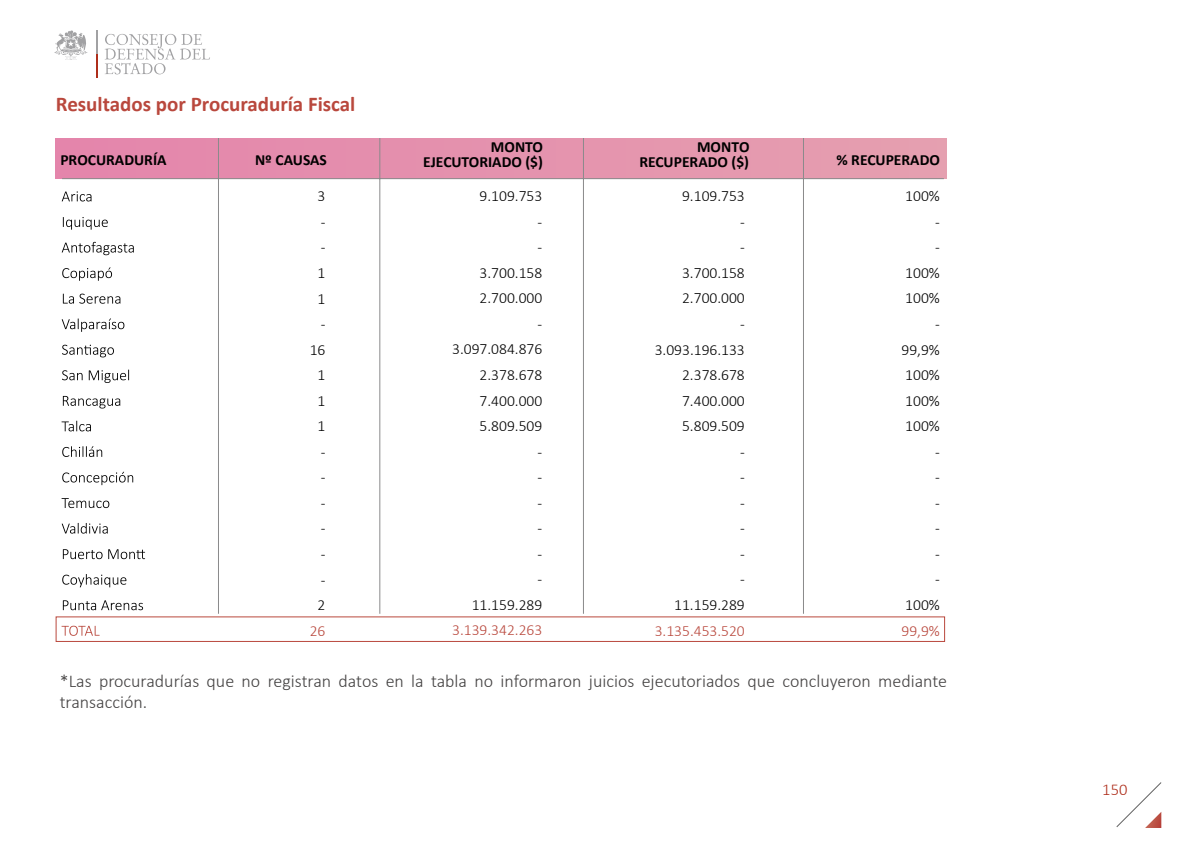
<style>
.page{position:relative;width:1191px;height:851px;background:#fff}
.page>*{position:absolute;margin:0;border:0;box-sizing:border-box;transform-origin:0 0}
.t1{font:700 21px "Calibri";color:#b9483d}
.t2{font:300 18px/21px "Calibri";color:#434141}
.t3{font:300 16.5px "Calibri";color:#ae2e1b}
.t4{font:300 15.6px/25.5px "Calibri";color:#000;text-align:right}
.t5{font:700 15.6px/15.1px "Calibri";color:#000;text-align:right}
.t6{font:300 15.6px "Calibri";color:#b9483d}
</style>
<div class="page">
<svg style="left:54px;top:30px;width:34px;height:30px"></svg>
<svg style="left:105px;top:34px;width:105px;height:40px"></svg>
<svg style="left:96px;top:30px;width:1px;height:48px"></svg>
<svg style="left:1116px;top:782px;width:45px;height:45px"></svg>
<div style="left:55px;top:138px;width:891px;height:41px;background:linear-gradient(to right,#e485ab,#e59fb0)"></div>
<hr style="left:62px;top:178px;width:882px;height:1px;background:#8a8a8b">
<hr style="left:379px;top:138px;width:1px;height:475px;background:#8a8a8b">
<hr style="left:218px;top:138px;width:1px;height:475px;background:#8a8a8b">
<hr style="left:583px;top:138px;width:1px;height:475px;background:#8a8a8b">
<hr style="left:803px;top:138px;width:1px;height:475px;background:#8a8a8b">
<svg style="left:62px;top:191px;width:29px;height:10px"></svg>
<svg style="left:63px;top:217px;width:45px;height:13px"></svg>
<svg style="left:62px;top:242px;width:72px;height:13px"></svg>
<svg style="left:62px;top:267px;width:50px;height:14px"></svg>
<svg style="left:63px;top:293px;width:57px;height:10px"></svg>
<svg style="left:62px;top:318px;width:62px;height:14px"></svg>
<svg style="left:62px;top:344px;width:52px;height:13px"></svg>
<svg style="left:62px;top:370px;width:21px;height:10px"></svg>
<svg style="left:89px;top:369px;width:40px;height:14px"></svg>
<svg style="left:63px;top:396px;width:57px;height:12px"></svg>
<svg style="left:62px;top:420px;width:29px;height:11px"></svg>
<svg style="left:62px;top:446px;width:40px;height:11px"></svg>
<svg style="left:62px;top:471px;width:71px;height:14px"></svg>
<svg style="left:62px;top:498px;width:47px;height:10px"></svg>
<svg style="left:62px;top:523px;width:46px;height:10px"></svg>
<svg style="left:63px;top:549px;width:82px;height:10px"></svg>
<svg style="left:62px;top:574px;width:64px;height:13px"></svg>
<svg style="left:63px;top:600px;width:80px;height:10px"></svg>
<svg style="left:62px;top:625px;width:38px;height:10px"></svg>
<h1 class="t1" style="left:56px;top:90px;width:301px">Resultados por Procuraduría Fiscal</h1>
<p class="t5" style="left:60px;top:152px;width:108px">PROCURADURÍA</p>
<p class="t5" style="left:255px;top:152px;width:73px">Nº CAUSAS</p>
<p class="t4" style="left:310px;top:183px;width:17px">3 -<br>-<br>1<br>1 -<br>16<br>1<br>1<br>1 -<br>-<br>-<br>-<br>-<br>-<br>2</p>
<p class="t6" style="left:310px;top:620px;width:17px">26</p>
<p class="t5" style="left:423px;top:138px;width:121px">MONTO<br>EJECUTORIADO ($)</p>
<p class="t4" style="left:452px;top:183px;width:92px">9.109.753<br>-<br>-<br>3.700.158<br>2.700.000<br>-<br>3.097.084.876<br>2.378.678<br>7.400.000<br>5.809.509<br>-<br>-<br>-<br>-<br>-<br>-<br>11.159.289</p>
<p class="t6" style="left:452px;top:620px;width:92px">3.139.342.263</p>
<p class="t5" style="left:639px;top:138px;width:112px">MONTO<br>RECUPERADO ($)</p>
<p class="t4" style="left:654px;top:183px;width:92px">9.109.753<br>-<br>-<br>3.700.158<br>2.700.000<br>-<br>3.093.196.133<br>2.378.678<br>7.400.000<br>5.809.509<br>-<br>-<br>-<br>-<br>-<br>-<br>11.159.289</p>
<p class="t6" style="left:654px;top:620px;width:92px">3.135.453.520</p>
<p class="t5" style="left:836px;top:152px;width:105px">% RECUPERADO</p>
<p class="t4" style="left:901px;top:183px;width:40px">100% -<br>-<br>100%<br>100% -<br>99,9%<br>100%<br>100%<br>100% -<br>-<br>-<br>-<br>-<br>-<br>100%</p>
<p class="t6" style="left:901px;top:620px;width:40px">99,9%</p>
<p class="t2" style="left:60px;top:670px;width:889px">*Las procuradurías que no registran datos en la tabla no informaron juicios ejecutoriados que concluyeron mediante transacción.</p>
<p class="t3" style="left:1102px;top:778px;width:27px">150</p>
</div>
